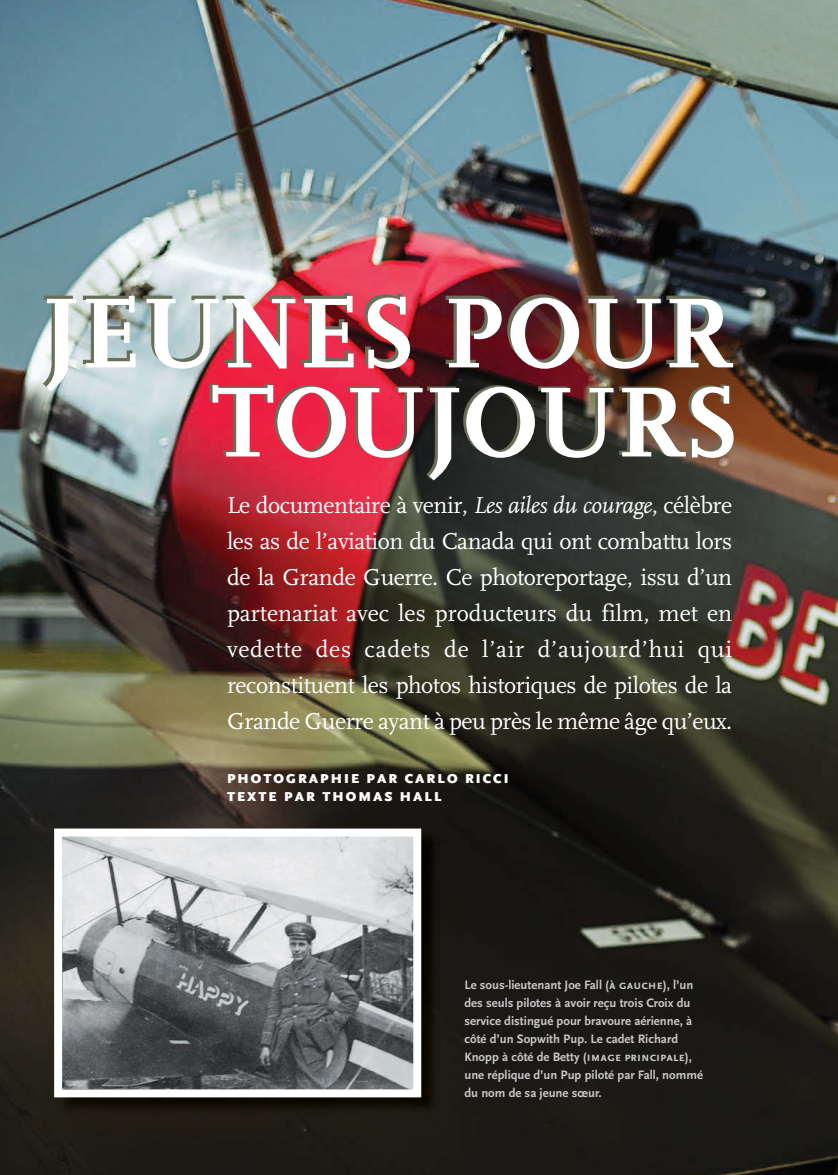
<style>
.page{position:relative;width:838px;height:1175px;background:#fff}
.page>*{position:absolute;margin:0;border:0;box-sizing:border-box;transform-origin:0 0}
.t1{font:700 103.8px/89.1px "Scala LF";color:#fff;text-align:right}
.t2{font:24px/36px "Scala LF";letter-spacing:-.02em;color:#fff;text-align:justify}
.t3{font:900 13.5px/18px "Scala Sans";letter-spacing:.15em;color:#fff}
.t4{font:700 12.75px/18px "Scala Sans LF";color:#c7c8ca}
.s1{font-style:italic}
.s2{font-family:"Scala Sans Caps"}
</style>
<div class="page">
<img style="left:0;top:0;width:837px;height:1175px">
<img style="left:56px;top:830px;width:384px;height:286px">
<svg style="left:50px;top:824px;width:375px;height:277px;background:#8d9092"></svg>
<p class="t1" style="left:43px;top:290px;width:699px">JEUNES POUR<br>TOUJOURS</p>
<p class="t2" style="left:227px;top:487px;width:506px">Le documentaire à venir, <span class="s1">Les ailes du courage</span>, célèbre les as de l’aviation du Canada qui ont combattu lors de la Grande Guerre. Ce photoreportage, issu d’un partenariat avec les producteurs du film, met en vedette des cadets de l’air d’aujourd’hui qui reconstituent les photos historiques de pilotes de la Grande Guerre ayant à peu près le même âge qu’eux.</p>
<p class="t3" style="left:227px;top:770px;width:283px">PHOTOGRAPHIE PAR CARLO RICCI<br>TEXTE PAR THOMAS HALL</p>
<p class="t4" style="left:464px;top:976px;width:240px">Le sous-lieutenant Joe Fall (<span class="s2">à gauche</span>), l’un des seuls pilotes à avoir reçu trois Croix du service distingué pour bravoure aérienne, à côté d’un Sopwith Pup. Le cadet Richard Knopp à côté de Betty (<span class="s2">image principale</span>), une réplique d’un Pup piloté par Fall, nommé du nom de sa jeune sœur.</p>
</div>
